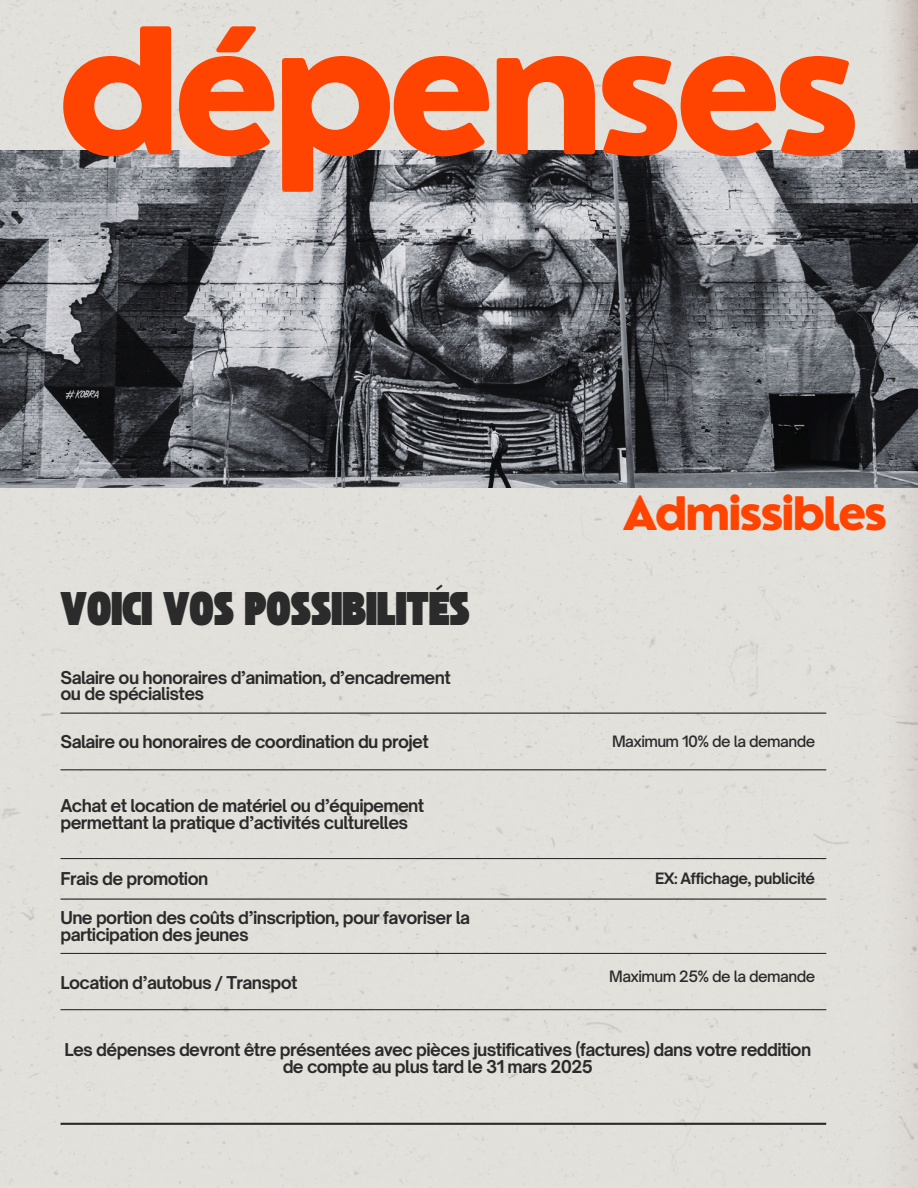
<style>
.page{position:relative;width:918px;height:1188px;background:#e2e0db}
.page>*{position:absolute;margin:0;border:0;box-sizing:border-box;transform-origin:0 0}
.t1{font:800 170.55px "Nourd";letter-spacing:-.065em;color:#ff4401}
.t2{font:800 45px "Nourd";letter-spacing:-.065em;color:#ff4401}
.t3{font:33px "TAN St Canard Display";color:#2b2b2b}
.t4{font:700 16.95px/16.5px "Open Sauce One";letter-spacing:-.04em;color:#2b2b2b}
.t5{font:500 15px "Open Sauce One";letter-spacing:-.04em;color:#2b2b2b}
.t6{font:700 15px "Open Sauce One";letter-spacing:-.04em;color:#2b2b2b}
</style>
<div class="page">
<img style="left:0;top:151px;width:918px;height:336px">
<hr style="left:61px;top:713px;width:765px;height:1px;background:#2b2b2b">
<hr style="left:61px;top:769px;width:765px;height:1px;background:#2b2b2b">
<hr style="left:61px;top:858px;width:765px;height:1px;background:#2b2b2b">
<hr style="left:61px;top:898px;width:765px;height:2px;background:#2b2b2b">
<hr style="left:61px;top:953px;width:765px;height:1px;background:#2b2b2b">
<hr style="left:61px;top:1009px;width:765px;height:1px;background:#2b2b2b">
<hr style="left:61px;top:1123px;width:765px;height:2px;background:#2b2b2b">
<p class="t1" style="left:56px;top:-16px;width:808px">dépenses</p>
<p class="t3" style="left:61px;top:589px;width:411px">VOICI VOS POSSIBILITÉS</p>
<h2 class="t2" style="left:623px;top:485px;width:267px">Admissibles</h2>
<p class="t4" style="left:61px;top:669px;width:392px">Salaire ou honoraires d’animation, d’encadrement ou de spécialistes</p>
<p class="t4" style="left:61px;top:733px;width:370px">Salaire ou honoraires de coordination du projet</p>
<p class="t5" style="left:612px;top:732px;width:205px">Maximum 10% de la demande</p>
<p class="t4" style="left:61px;top:798px;width:365px">Achat et location de matériel ou d’équipement permettant la pratique d’activités culturelles</p>
<p class="t4" style="left:61px;top:871px;width:149px">Frais de promotion</p>
<p class="t6" style="left:655px;top:869px;width:162px">EX: Affichage, publicité</p>
<p class="t4" style="left:61px;top:910px;width:411px">Une portion des coûts d’inscription, pour favoriser la participation des jeunes</p>
<p class="t4" style="left:61px;top:974px;width:239px">Location d’autobus / Transpot</p>
<p class="t5" style="left:609px;top:967px;width:208px">Maximum 25% de la demande</p>
<p class="t4" style="left:64px;top:1042px;width:748px;text-align:center">Les dépenses devront être présentées avec pièces justificatives (factures) dans votre reddition de compte au plus tard le 31 mars 2025</p>
</div>
